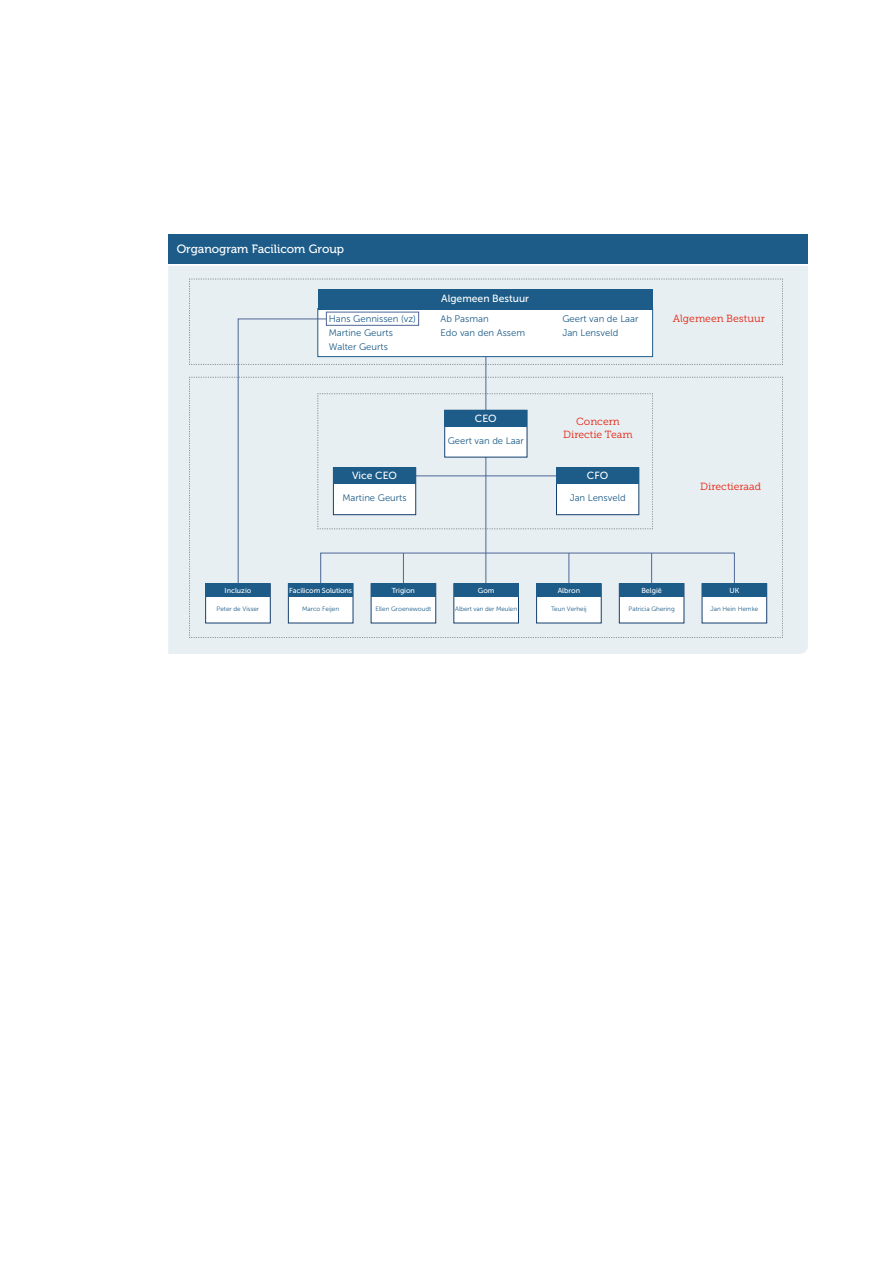
<style>
.page{position:relative;width:893px;height:1263px;background:#fff}
.page>*{position:absolute;margin:0;border:0;box-sizing:border-box;transform-origin:0 0}
.t1{font:12px "Museo 500";color:#fff}
.t2{font:10.35px/12.5px "Museo Slab 300";color:#e41e0a;text-align:center}
.t3{font:10.35px "Museo Sans 500";color:#fff}
.t4{font:9.45px/14.4px "Museo Sans 300";color:#1d5c88}
.t5{font:7.2px "Museo Sans 500";color:#fff}
.t6{font:7.2px "Museo Sans 500";letter-spacing:-.02em;color:#fff}
.t7{font:6.3px "Museo Sans 300";color:#1d5c88}
</style>
<div class="page">
<div style="left:168px;top:266px;width:640px;height:388px;background:#e8eff3"></div>
<svg style="left:189px;top:279px;width:594px;height:359px;background:#dbe5eb"></svg>
<div style="left:206px;top:584px;width:64px;height:39px;background:#fff"></div>
<div style="left:205px;top:583px;width:66px;height:40px;border:1px solid #143f6e"></div>
<div style="left:206px;top:584px;width:64px;height:13px;background:#1d5c88"></div>
<hr style="left:651px;top:553px;width:1px;height:43px;background:#4d6696">
<hr style="left:569px;top:553px;width:1px;height:43px;background:#4d6696">
<hr style="left:403px;top:553px;width:1px;height:43px;background:#4d6696">
<div style="left:702px;top:584px;width:65px;height:39px;background:#fff"></div>
<div style="left:702px;top:583px;width:65px;height:40px;border:1px solid #143f6e"></div>
<div style="left:702px;top:584px;width:65px;height:13px;background:#1d5c88"></div>
<div style="left:619px;top:584px;width:65px;height:39px;background:#fff"></div>
<div style="left:619px;top:583px;width:65px;height:40px;border:1px solid #143f6e"></div>
<div style="left:619px;top:584px;width:65px;height:13px;background:#1d5c88"></div>
<div style="left:537px;top:584px;width:64px;height:39px;background:#fff"></div>
<div style="left:536px;top:583px;width:65px;height:40px;border:1px solid #143f6e"></div>
<div style="left:537px;top:584px;width:64px;height:13px;background:#1d5c88"></div>
<div style="left:454px;top:584px;width:64px;height:39px;background:#fff"></div>
<div style="left:454px;top:583px;width:65px;height:40px;border:1px solid #143f6e"></div>
<div style="left:454px;top:584px;width:64px;height:13px;background:#1d5c88"></div>
<div style="left:371px;top:584px;width:65px;height:39px;background:#fff"></div>
<div style="left:371px;top:583px;width:65px;height:40px;border:1px solid #143f6e"></div>
<div style="left:371px;top:584px;width:65px;height:13px;background:#1d5c88"></div>
<div style="left:288px;top:584px;width:65px;height:39px;background:#fff"></div>
<div style="left:288px;top:583px;width:65px;height:40px;border:1px solid #143f6e"></div>
<div style="left:288px;top:584px;width:65px;height:13px;background:#1d5c88"></div>
<div style="left:168px;top:234px;width:640px;height:30px;background:#1d5c89"></div>
<p class="t1" style="left:177px;top:243px;width:169px">Organogram Facilicom Group</p>
<p class="t3" style="left:441px;top:293px;width:89px">Algemeen Bestuur</p>
<p class="t4" style="left:329px;top:311px;width:89px">Hans Gennissen (vz)<br>Martine Geurts<br>Walter Geurts</p>
<p class="t4" style="left:441px;top:311px;width:86px">Ab Pasman<br>Edo van den Assem</p>
<p class="t4" style="left:562px;top:311px;width:78px">Geert van de Laar<br>Jan Lensveld</p>
<p class="t3" style="left:352px;top:470px;width:47px">Vice CEO</p>
<p class="t4" style="left:342px;top:491px;width:66px">Martine Geurts</p>
<p class="t3" style="left:475px;top:412px;width:23px">CEO</p>
<p class="t4" style="left:448px;top:433px;width:78px">Geert van de Laar</p>
<p class="t2" style="left:563px;top:416px;width:71px">Concern<br>Directie Team</p>
<p class="t3" style="left:587px;top:470px;width:23px">CFO</p>
<p class="t4" style="left:570px;top:491px;width:57px">Jan Lensveld</p>
<p class="t2" style="left:673px;top:312px;width:94px">Algemeen Bestuur</p>
<p class="t2" style="left:700px;top:480px;width:63px">Directieraad</p>
<p class="t5" style="left:225px;top:586px;width:28px">Incluzio</p>
<p class="t7" style="left:217px;top:606px;width:44px">Peter de Visser</p>
<p class="t6" style="left:289px;top:586px;width:64px">Facilicom Solutions</p>
<p class="t7" style="left:302px;top:606px;width:39px">Marco Feijen</p>
<p class="t5" style="left:392px;top:586px;width:25px">Trigion</p>
<p class="t7" style="left:375px;top:606px;width:58px">Ellen Groenewoudt</p>
<p class="t5" style="left:478px;top:586px;width:18px">Gom</p>
<p class="t7" style="left:455px;top:606px;width:64px">Albert van der Meulen</p>
<p class="t5" style="left:558px;top:586px;width:24px">Albron</p>
<p class="t7" style="left:551px;top:606px;width:37px">Teun Verheij</p>
<p class="t5" style="left:641px;top:586px;width:22px">België</p>
<p class="t7" style="left:629px;top:606px;width:48px">Patricia Ghering</p>
<p class="t5" style="left:729px;top:586px;width:11px">UK</p>
<p class="t7" style="left:710px;top:606px;width:49px">Jan Hein Hemke</p>
</div>
